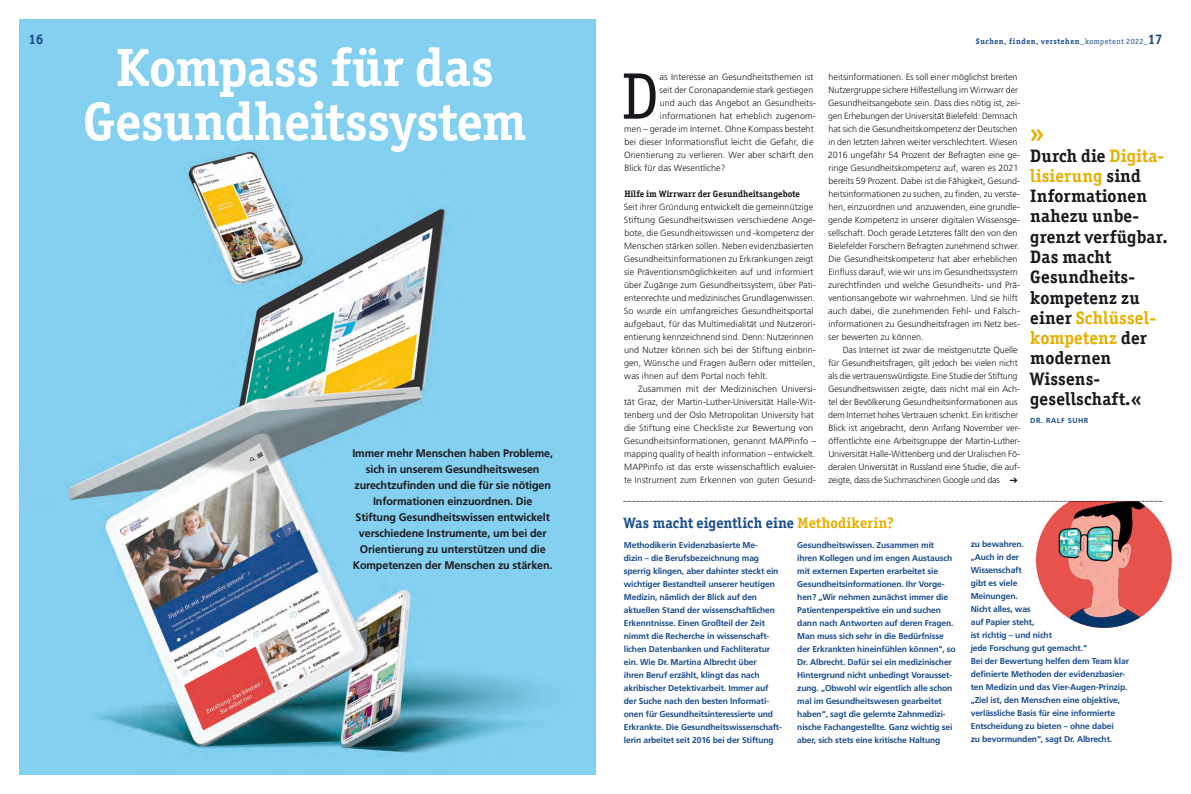
<style>
.page{position:relative;width:1191px;height:794px;background:#fff}
.page>*{position:absolute;margin:0;border:0;box-sizing:border-box;transform-origin:0 0}
.t1{font:65.9px "Officina Ser ITC Std";color:#1a171c}
.t2{font:700 54px/54px "Officina Ser ITC Std";letter-spacing:-.01em;color:#fff;text-align:center}
.t3{font:700 24px "Officina Ser ITC Std";color:#e6af00}
.t4{font:700 18px/20.2px "Officina Ser ITC Std";letter-spacing:.01em;color:#1a171c}
.t5{font:700 15px "Officina Ser ITC Std";letter-spacing:.01em;color:#194c8a}
.t6{font:700 14px "Officina Ser ITC Std";color:#194c8a}
.t7{font:700 11px/16px "Frutiger LT Std";letter-spacing:-.01em;color:#1a171c;text-align:center}
.t8{font:700 9.3px "Officina Ser ITC Std";letter-spacing:.005em;color:#1a171c}
.t9{font:300 9px/13px "Frutiger LT Std";color:#1a171c}
.t10{font:700 8.5px/13px "Frutiger LT Std";letter-spacing:-.015em;color:#194c8a}
.t11{font:700 8px "Officina Ser ITC Std";letter-spacing:.07em;color:#194c8a}
.t12{font:700 7.3px "Frutiger LT Std";letter-spacing:.07em;color:#194c8a}
.s1{font-weight:400}
.s2{font-size:14px}
.s3{color:#e6af00}
</style>
<div class="page">
<img style="left:20px;top:20px;width:575px;height:754px">
<svg style="left:1010px;top:478px;width:7px;height:5px"></svg>
<svg style="left:624px;top:501px;width:547px;height:127px"></svg>
<h3 class="t6" style="left:28px;top:31px;width:16px">16</h3>
<p class="t11" style="left:975px;top:36px;width:188px">Suchen, finden, verstehen<span class="s1">_kompetent 2022_</span><span class="s2">17</span></p>
<h2 class="t2" style="left:83px;top:40px;width:445px">Kompass für das<br>Gesundheitssystem</h2>
<p class="t9" style="left:827px;top:70px;width:194px">heitsinformationen. Es soll einer möglichst breiten Nutzergruppe sichere Hilfestellung im Wirrwarr der Gesundheitsangebote sein. Dass dies nötig ist, zei&shy;gen Erhebungen der Universität Bielefeld: Demnach hat sich die Gesundheitskompetenz der Deutschen in den letzten Jahren weiter verschlechtert. Wiesen 2016 ungefähr 54 Prozent der Befragten eine ge&shy;ringe Gesundheitskompetenz auf, waren es 2021 bereits 59 Prozent. Dabei ist die Fähigkeit, Gesund&shy;heitsinformationen zu suchen, zu finden, zu verste&shy;hen, einzuordnen und anzuwenden, eine grundle&shy;gende Kompetenz in unserer digitalen Wissensge&shy;sellschaft. Doch gerade Letzteres fällt den von den Bielefelder Forschern Befragten zunehmend schwer.<br>Die Gesundheitskompetenz hat aber erheblichen Einfluss darauf, wie wir uns im Gesundheitssystem zurechtfinden und welche Gesundheits- und Prä&shy;ventionsangebote wir wahrnehmen. Und sie hilft auch dabei, die zunehmenden Fehl- und Falsch&shy;informationen zu Gesundheitsfragen im Netz bes&shy;ser bewerten zu können.</p>
<p class="t9" style="left:828px;top:343px;width:193px;text-indent:15px">Das Internet ist zwar die meistgenutzte Quelle für Gesundheitsfragen, gilt jedoch bei vielen nicht als die vertrauenswürdigste. Eine Studie der Stiftung Gesundheitswissen zeigte, dass nicht mal ein Ach&shy;tel der Bevölkerung Gesundheitsinformationen aus dem Internet hohes Vertrauen schenkt. Ein kritischer Blick ist angebracht, denn Anfang November ver&shy;öffentlichte eine Arbeitsgruppe der Martin-Luther-Universität Halle-Wittenberg und der Uralischen Fö&shy;deralen Universität in Russland eine Studie, die auf&shy;zeigte, dass die Suchmaschinen Google und das</p>
<h3 class="t5" style="left:624px;top:513px;width:271px">Was macht eigentlich eine <span class="s3">Methodikerin?</span></h3>
<p class="t10" style="left:624px;top:538px;width:160px">Methodikerin Evidenzbasierte Me-<br>dizin – die Berufsbezeichnung mag sperrig klingen, aber dahinter steckt ein wichtiger Bestandteil unserer heutigen Medizin, nämlich der Blick auf den aktuellen Stand der wissenschaftlichen Erkenntnisse. Einen Großteil der Zeit nimmt die Recherche in wissenschaft&shy;lichen Datenbanken und Fachliteratur ein. Wie Dr. Martina Albrecht über<br>ihren Beruf erzählt, klingt das nach akribischer Detektivarbeit. Immer auf der Suche nach den besten Informati&shy;onen für Gesundheitsinteressierte und Erkrankte. Die Gesundheitswissenschaft&shy;lerin arbeitet seit 2016 bei der Stiftung</p>
<p class="t10" style="left:797px;top:538px;width:160px">Gesundheitswissen. Zusammen mit ihren Kollegen und im engen Austausch mit externen Experten erarbeitet sie Gesundheitsinformationen. Ihr Vorge&shy;hen? „Wir nehmen zunächst immer die Patientenperspektive ein und suchen dann nach Antworten auf deren Fragen.<br>Man muss sich sehr in die Bedürfnisse der Erkrankten hineinfühlen können“, so Dr. Albrecht. Dafür sei ein medizinischer Hintergrund nicht unbedingt Vorausset&shy;zung. „Obwohl wir eigentlich alle schon mal im Gesundheitswesen gearbeitet haben“, sagt die gelernte Zahnmedizi&shy;nische Fachangestellte. Ganz wichtig sei aber, sich stets eine kritische Haltung</p>
<p class="t10" style="left:970px;top:538px;width:160px">zu bewahren.<br>„Auch in der<br>Wissenschaft<br>gibt es viele<br>Meinungen.<br>Nicht alles, was<br>auf Papier steht,<br>ist richtig – und nicht<br>jede Forschung gut gemacht.“<br>Bei der Bewertung helfen dem Team klar definierte Methoden der evidenzbasier&shy;ten Medizin und das Vier-Augen-Prinzip. „Ziel ist, den Menschen eine objektive, verlässliche Basis für eine informierte<br>Entscheidung zu bieten – ohne dabei<br>zu bevormunden“, sagt Dr. Albrecht.</p>
<h1 class="t1" style="left:621px;top:58px;width:39px">D</h1>
<p class="t9" style="left:659px;top:70px;width:155px">as Interesse an Gesundheitsthemen ist</p>
<p class="t9" style="left:659px;top:83px;width:155px">seit der Coronapandemie stark gestiegen</p>
<p class="t9" style="left:660px;top:96px;width:157px">und auch das Angebot an Gesundheits-</p>
<p class="t9" style="left:660px;top:109px;width:157px">informationen hat erheblich zugenom-</p>
<p class="t9" style="left:624px;top:122px;width:191px">men – gerade im Internet. Ohne Kompass besteht</p>
<p class="t9" style="left:624px;top:135px;width:191px">bei dieser Informationsflut leicht die Gefahr, die</p>
<p class="t9" style="left:624px;top:148px;width:191px">Orientierung zu verlieren. Wer aber schärft den</p>
<p class="t9" style="left:624px;top:161px;width:102px">Blick für das Wesentliche?</p>
<p class="t8" style="left:624px;top:188px;width:177px">Hilfe im Wirrwarr der Gesundheitsangebote</p>
<p class="t9" style="left:624px;top:200px;width:194px">Seit ihrer Gründung entwickelt die gemeinnützige Stiftung Gesundheitswissen verschiedene Ange&shy;bote, die Gesundheitswissen und -kompetenz der Menschen stärken sollen. Neben evidenzbasierten Gesundheitsinformationen zu Erkrankungen zeigt sie Präventionsmöglichkeiten auf und informiert über Zugänge zum Gesundheitssystem, über Pati&shy;entenrechte und medizinisches Grundlagenwissen.<br>So wurde ein umfangreiches Gesundheitsportal aufgebaut, für das Multimedialität und Nutzerori&shy;entierung kennzeichnend sind. Denn: Nutzerinnen und Nutzer können sich bei der Stiftung einbrin&shy;gen, Wünsche und Fragen äußern oder mitteilen, was ihnen auf dem Portal noch fehlt.</p>
<p class="t9" style="left:624px;top:382px;width:193px;text-indent:14px">Zusammen mit der Medizinischen Universi&shy;tät Graz, der Martin-Luther-Universität Halle-Wit&shy;tenberg und der Oslo Metropolitan University hat die Stiftung eine Checkliste zur Bewertung von Gesundheitsinformationen, genannt MAPPinfo – mapping quality of health information – entwickelt.<br>MAPPinfo ist das erste wissenschaftlich evaluier&shy;te Instrument zum Erkennen von guten Gesund-</p>
<h3 class="t3" style="left:1030px;top:118px;width:16px">»</h3>
<h3 class="t4" style="left:1030px;top:145px;width:139px">Durch die <span class="s3">Digita&shy;lisierung</span> sind<br>Informationen nahezu unbe&shy;grenzt verfügbar.<br>Das macht<br>Gesundheits&shy;kompetenz zu einer <span class="s3">Schlüssel&shy;kompetenz</span> der modernen<br>Wissens&shy;gesellschaft.«</h3>
<p class="t12" style="left:1030px;top:416px;width:60px">DR. RALF SUHR</p>
<p class="t7" style="left:352px;top:445px;width:202px">Immer mehr Menschen haben Probleme, sich in unserem Gesundheitswesen zurechtzufinden und die für sie nötigen Informationen einzuordnen. Die Stiftung Gesundheitswissen entwickelt verschiedene Instrumente, um bei der Orientierung zu unterstützen und die Kompetenzen der Menschen zu stärken.</p>
</div>
